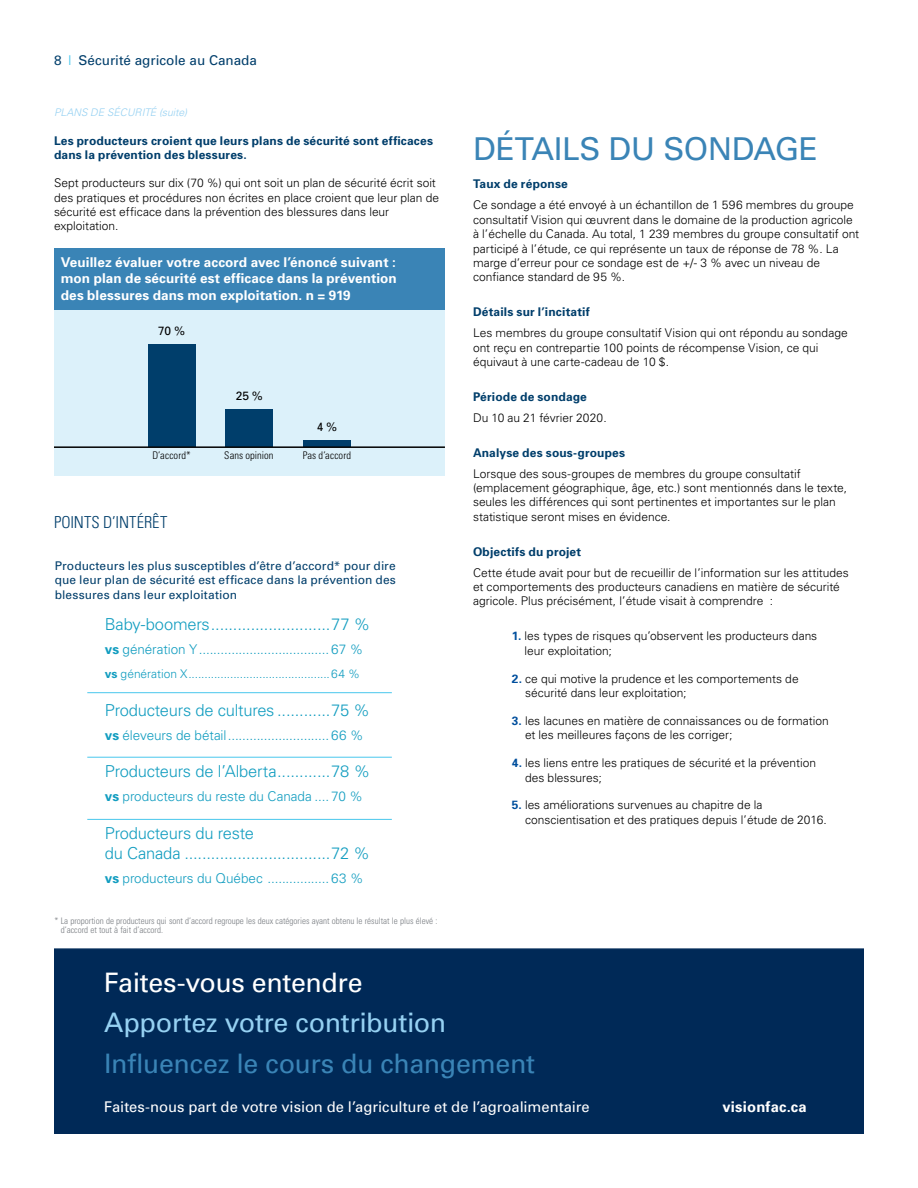
<style>
.page{position:relative;width:918px;height:1188px;background:#fff}
.page>*{position:absolute;margin:0;border:0;box-sizing:border-box;transform-origin:0 0}
.t1{font:31.5px "Univers";letter-spacing:-.015em;color:#3a84b6}
.t2{font:26.85px "Univers";letter-spacing:-.015em;color:#3a84b6}
.t3{font:26.85px "Univers";letter-spacing:-.015em;color:#96d1f2}
.t4{font:26.85px "Univers";letter-spacing:-.015em;color:#fff}
.t5{font:300 16.5px/19.8px "Univers";letter-spacing:-.015em;color:#129dc0}
.t6{font:300 condensed 16.5px "Univers";letter-spacing:.005em;color:#003e6b}
.t7{font:14.7px "Univers";color:#fff}
.t8{font:700 14.7px "Univers";letter-spacing:.015em;color:#fff}
.t9{font:300 13.5px "Univers";letter-spacing:-.005em;color:#129dc0}
.t10{font:700 13.5px/16.2px "Univers";letter-spacing:.005em;color:#fff;text-align:justify}
.t11{font:13.5px "Univers";color:#003e6b}
.t12{font:300 12px/14.4px "Univers";color:#000}
.t13{font:700 12px/14.4px "Univers";letter-spacing:.015em;color:#003e6b}
.t14{font:12px/14.4px "Univers";letter-spacing:.005em;color:#003e6b;text-align:justify}
.t15{font:300 12px "Univers";color:#129dc0}
.t16{font:12px "Univers";color:#000}
.t17{font:300 condensed 10.5px "Univers";letter-spacing:.01em;color:#000}
.t18{font:italic 300 10.5px "Univers";letter-spacing:.005em;color:#96d1f2}
.t19{font:300 condensed 9px/9px "Univers";color:#797d82}
.s1{color:#48c7ed}
.s2{font-weight:700}
.s3{font-weight:700;color:#004f9d}
</style>
<div class="page">
<hr style="left:87px;top:692px;width:305px;height:1px;background:#48c7ed">
<hr style="left:87px;top:757px;width:305px;height:1px;background:#48c7ed">
<hr style="left:87px;top:819px;width:305px;height:1px;background:#48c7ed">
<div style="left:54px;top:948px;width:810px;height:186px;background:#002957;border:2px solid #002957"></div>
<div style="left:54px;top:251px;width:391px;height:225px;background:#dcf1fa"></div>
<div style="left:226px;top:410px;width:47px;height:37px;background:#003e6b"></div>
<div style="left:148px;top:345px;width:47px;height:102px;background:#003e6b"></div>
<div style="left:303px;top:440px;width:48px;height:7px;background:#003e6b"></div>
<hr style="left:54px;top:446px;width:391px;height:2px;background:#000">
<div style="left:54px;top:249px;width:391px;height:61px;background:#3a84b6"></div>
<p class="t11" style="left:54px;top:52px;width:205px">8 <span class="s1">|</span> Sécurité agricole au Canada</p>
<p class="t18" style="left:54px;top:106px;width:135px">PLANS DE SÉCURITÉ (suite)</p>
<p class="t13" style="left:54px;top:133px;width:381px">Les producteurs croient que leurs plans de sécurité sont efficaces dans la prévention des blessures.</p>
<p class="t12" style="left:54px;top:175px;width:387px">Sept producteurs sur dix (70 %) qui ont soit un plan de sécurité écrit soit des pratiques et procédures non écrites en place croient que leur plan de sécurité est efficace dans la prévention des blessures dans leur exploitation.</p>
<p class="t10" style="left:61px;top:254px;width:337px">Veuillez évaluer votre accord avec l’énoncé suivant : mon plan de sécurité est efficace dans la prévention des blessures dans mon exploitation. n = 919</p>
<p class="t16" style="left:158px;top:323px;width:28px">70 %</p>
<p class="t16" style="left:236px;top:388px;width:29px">25 %</p>
<p class="t16" style="left:317px;top:419px;width:22px">4 %</p>
<p class="t17" style="left:152px;top:449px;width:40px">D’accord*</p>
<p class="t17" style="left:224px;top:449px;width:51px">Sans opinion</p>
<p class="t17" style="left:303px;top:449px;width:50px">Pas d’accord</p>
<h3 class="t6" style="left:54px;top:513px;width:115px">POINTS D’INTÉRÊT</h3>
<p class="t14" style="left:55px;top:558px;width:343px">Producteurs les plus susceptibles d’être d’accord* pour dire que leur plan de sécurité est efficace dans la prévention des blessures dans leur exploitation</p>
<h3 class="t5" style="left:105px;top:614px;width:267px">Baby-boomers...........................77 %</h3>
<p class="t9" style="left:105px;top:641px;width:260px"><span class="s2">vs</span> génération Y.................................... 67 %</p>
<p class="t15" style="left:105px;top:666px;width:257px"><span class="s2">vs</span> génération X............................................64 %</p>
<h3 class="t5" style="left:105px;top:699px;width:267px">Producteurs de cultures ............75 %</h3>
<p class="t9" style="left:105px;top:727px;width:260px"><span class="s2">vs</span> éleveurs de bétail............................ 66 %</p>
<h3 class="t5" style="left:105px;top:761px;width:267px">Producteurs de l’Alberta............78 %</h3>
<p class="t9" style="left:105px;top:789px;width:260px"><span class="s2">vs</span> producteurs du reste du Canada .... 70 %</p>
<h3 class="t5" style="left:105px;top:823px;width:267px">Producteurs du reste<br>du Canada .................................72 %</h3>
<p class="t9" style="left:105px;top:870px;width:260px"><span class="s2">vs</span> producteurs du Québec ................. 63 %</p>
<p class="t19" style="left:61px;top:916px;width:378px;text-indent:-6px">* La proportion de producteurs qui sont d’accord regroupe les deux catégories ayant obtenu le résultat le plus élevé : d’accord et tout à fait d’accord.</p>
<h1 class="t1" style="left:473px;top:130px;width:347px">DÉTAILS DU SONDAGE</h1>
<p class="t13" style="left:473px;top:176px;width:96px">Taux de réponse</p>
<p class="t12" style="left:473px;top:198px;width:388px">Ce sondage a été envoyé à un échantillon de 1 596 membres du groupe consultatif Vision qui œuvrent dans le domaine de la production agricole à l’échelle du Canada. Au total, 1 239 membres du groupe consultatif ont participé à l’étude, ce qui représente un taux de réponse de 78 %. La marge d’erreur pour ce sondage est de +/- 3 % avec un niveau de confiance standard de 95 %.</p>
<p class="t13" style="left:473px;top:304px;width:118px">Détails sur l’incitatif</p>
<p class="t12" style="left:473px;top:325px;width:376px">Les membres du groupe consultatif Vision qui ont répondu au sondage ont reçu en contrepartie 100 points de récompense Vision, ce qui équivaut à une carte-cadeau de 10 $.</p>
<p class="t13" style="left:473px;top:389px;width:115px">Période de sondage</p>
<p class="t12" style="left:473px;top:410px;width:135px">Du 10 au 21 février 2020.</p>
<p class="t13" style="left:473px;top:445px;width:154px">Analyse des sous-groupes</p>
<p class="t12" style="left:473px;top:466px;width:376px">Lorsque des sous-groupes de membres du groupe consultatif (emplacement géographique, âge, etc.) sont mentionnés dans le texte, seules les différences qui sont pertinentes et importantes sur le plan statistique seront mises en évidence.</p>
<p class="t13" style="left:473px;top:544px;width:110px">Objectifs du projet</p>
<p class="t12" style="left:473px;top:565px;width:377px">Cette étude avait pour but de recueillir de l’information sur les attitudes et comportements des producteurs canadiens en matière de sécurité agricole. Plus précisément, l’étude visait à comprendre :</p>
<p class="t12" style="left:525px;top:628px;width:294px;text-indent:-13px"><span class="s3">1.</span> les types de risques qu’observent les producteurs dans leur exploitation;</p>
<p class="t12" style="left:525px;top:671px;width:275px;text-indent:-13px"><span class="s3">2.</span> ce qui motive la prudence et les comportements de sécurité dans leur exploitation;</p>
<p class="t12" style="left:525px;top:713px;width:305px;text-indent:-13px"><span class="s3">3.</span> les lacunes en matière de connaissances ou de formation et les meilleures façons de les corriger;</p>
<p class="t12" style="left:525px;top:755px;width:292px;text-indent:-13px"><span class="s3">4.</span> les liens entre les pratiques de sécurité et la prévention des blessures;</p>
<p class="t12" style="left:525px;top:798px;width:303px;text-indent:-13px"><span class="s3">5.</span> les améliorations survenues au chapitre de la conscientisation et des pratiques depuis l’étude de 2016.</p>
<h2 class="t4" style="left:104px;top:966px;width:260px">Faites-vous entendre</h2>
<h2 class="t3" style="left:104px;top:1006px;width:344px">Apportez votre contribution</h2>
<h2 class="t2" style="left:104px;top:1046px;width:433px">Influencez le cours du changement</h2>
<p class="t7" style="left:104px;top:1097px;width:487px">Faites-nous part de votre vision de l’agriculture et de l’agroalimentaire</p>
<p class="t8" style="left:723px;top:1097px;width:86px">visionfac.ca</p>
</div>
